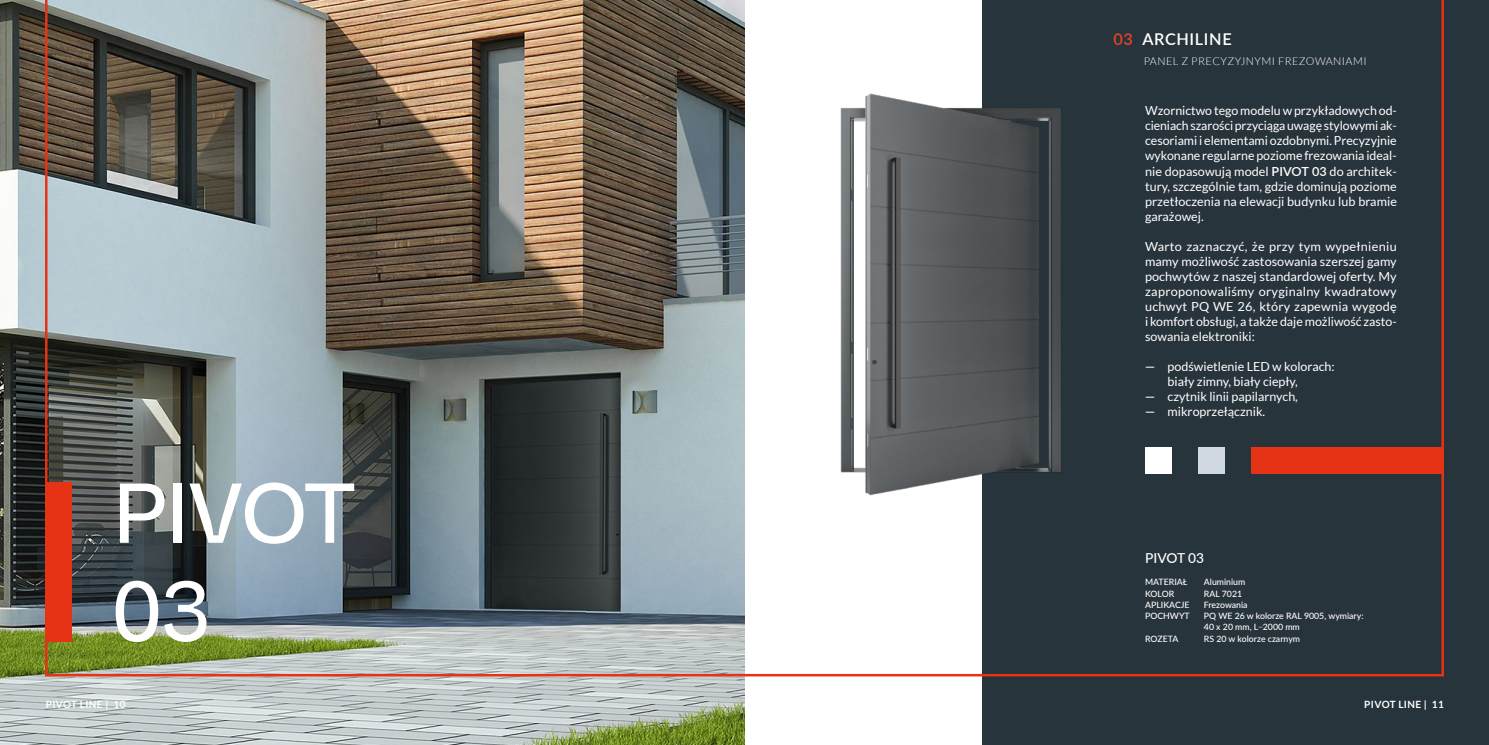
<style>
.page{position:relative;width:1489px;height:745px;background:#fff}
.page>*{position:absolute;margin:0;border:0;box-sizing:border-box;transform-origin:0 0}
.t1{font:500 85.75px "Vastago Grotesk";color:#fff}
.Paragraph_Style_1{font:600 16.25px "Lato";letter-spacing:.04em;color:#fff}
.małe_podpisy{font:500 13.75px "Lato";color:#fff}
.teksty{font:12.5px/15px "Lato";color:#fff;text-align:justify}
.Paragraph_Style_1-2{font:300 10.88px "Lato";letter-spacing:.04em;color:#fff}
.teksty-2{font:700 10px "Lato";letter-spacing:.04em;color:#fff}
.małe_podpisy-2{font:500 8.75px/11.2px "Lato";color:#fff}
.s1{color:#e8412a}
.s2{font-weight:600}
.s3{font-weight:500}
.s4{font-family:"Obviously Lght";font-weight:400}
</style>
<div class="page">
<div style="left:981px;top:0;width:507px;height:744px;background:#28343b"></div>
<img style="left:0;top:0;width:744px;height:744px">
<img style="left:45px;top:0;width:1398px;height:676px">
<p class="Paragraph_Style_1" style="left:1113px;top:27px;width:120px"><span class="s1">03</span> ARCHILINE</p>
<p class="Paragraph_Style_1-2" style="left:1143px;top:55px;width:224px">PANEL Z PRECYZYJNYMI FREZOWANIAMI</p>
<p class="t1" style="left:113px;top:461px;width:243px">PIVOT</p>
<p class="t1" style="left:113px;top:559px;width:99px">03</p>
<p class="teksty" style="left:1144px;top:103px;width:253px">Wzornictwo tego modelu w przykładowych od&shy;cieniach szarości przyciąga uwagę stylowymi ak&shy;cesoriami i elementami ozdobnymi. Precyzyjnie wykonane regularne poziome frezowania ideal&shy;nie dopasowują model <span class="s2">PIVOT 03</span> do architek&shy;tury, szczególnie tam, gdzie dominują poziome przetłoczenia na elewacji budynku lub bramie garażowej.</p>
<p class="teksty" style="left:1144px;top:238px;width:253px">Warto zaznaczyć, że przy tym wypełnieniu mamy możliwość zastosowania szerszej gamy pochwytów z naszej standardowej oferty. My zaproponowaliśmy oryginalny kwadratowy uchwyt PQ WE 26, który zapewnia wygodę i komfort obsługi, a także daje możliwość zasto&shy;sowania elektroniki:</p>
<p class="teksty" style="left:1167px;top:358px;width:168px;text-indent:-22px"><span class="s3">―</span> podświetlenie LED w kolorach: biały zimny, biały ciepły,</p>
<p class="teksty" style="left:1144px;top:388px;width:154px"><span class="s3">―</span> czytnik linii papilarnych,</p>
<p class="teksty" style="left:1144px;top:403px;width:122px"><span class="s3">―</span> mikroprzełącznik.</p>
<p class="małe_podpisy" style="left:1144px;top:547px;width:61px">PIVOT 03</p>
<p class="małe_podpisy-2" style="left:1144px;top:575px;width:44px">MATERIAŁ</p>
<p class="małe_podpisy-2" style="left:1144px;top:587px;width:31px">KOLOR</p>
<p class="małe_podpisy-2" style="left:1144px;top:598px;width:46px">APLIKACJE</p>
<p class="małe_podpisy-2" style="left:1144px;top:609px;width:46px">POCHWYT</p>
<p class="małe_podpisy-2" style="left:1144px;top:632px;width:35px">ROZETA</p>
<p class="małe_podpisy-2" style="left:1203px;top:576px;width:43px">Aluminium</p>
<p class="małe_podpisy-2" style="left:1203px;top:587px;width:40px">RAL 7021</p>
<p class="małe_podpisy-2" style="left:1203px;top:598px;width:45px">Frezowania</p>
<p class="małe_podpisy-2" style="left:1203px;top:609px;width:161px">PQ WE 26 w kolorze RAL 9005, wymiary:<br>40 x 20 mm, L<span class="s4">-</span>2000 mm</p>
<p class="małe_podpisy-2" style="left:1203px;top:632px;width:98px">RS 20 w kolorze czarnym</p>
<p class="teksty-2" style="left:46px;top:698px;width:81px">PIVOT LINE | 10</p>
<p class="teksty-2" style="left:1364px;top:698px;width:81px">PIVOT LINE | 11</p>
</div>
